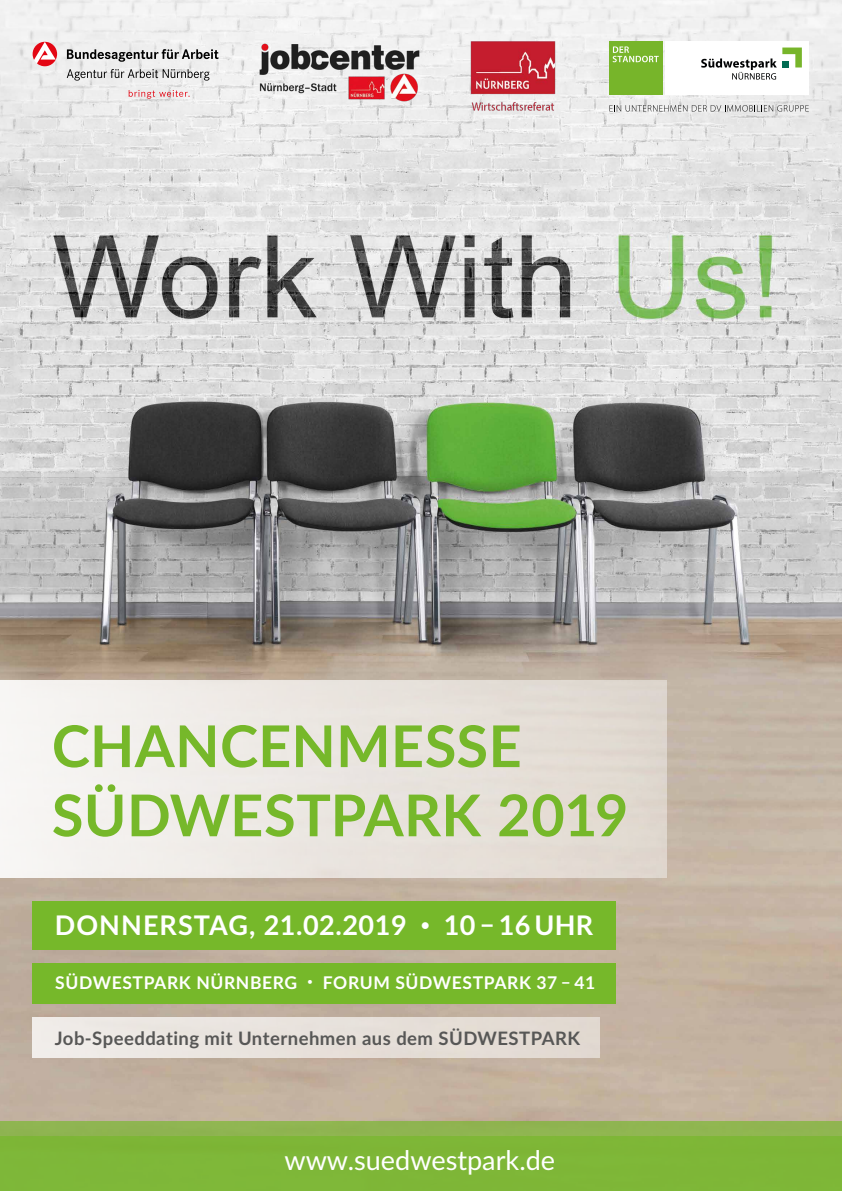
<style>
.page{position:relative;width:842px;height:1191px;background:#fff}
.page>*{position:absolute;margin:0;border:0;box-sizing:border-box;transform-origin:0 0}
.t1{font:700 57.6px/69.1px "Lato";letter-spacing:.005em;color:#76b82a}
.t2{font:27.1px "Lato";color:#fff}
.t3{font:700 27px "Lato";letter-spacing:.02em;color:#fff}
.t4{font:700 18.5px "Lato";letter-spacing:.025em;color:#575756}
.t5{font:700 17.5px "Lato";letter-spacing:.035em;color:#fff}
</style>
<div class="page">
<img style="left:0;top:260px;width:842px;height:861px">
<svg style="left:0;top:0;width:842px;height:260px;fill:#e9e9e9"></svg>
<div style="left:0;top:1121px;width:842px;height:70px;background:#8fb551"></div>
<div style="left:0;top:1136px;width:842px;height:55px;background:#7eb737"></div>
<div style="left:33px;top:901px;width:583px;height:49px;background:#76b82a"></div>
<div style="left:0;top:680px;width:666px;height:197px;background:linear-gradient(to right,#f7f6f4,#ded6cd)"></div>
<div style="left:33px;top:963px;width:583px;height:41px;background:#76b82a"></div>
<div style="left:33px;top:1017px;width:567px;height:40px;background:linear-gradient(to right,#efece8,#e1d8cf)"></div>
<div style="left:665px;top:42px;width:144px;height:53px;background:#fff"></div>
<div style="left:609px;top:42px;width:54px;height:53px;background:#77b52a"></div>
<svg style="left:613px;top:46px;width:46px;height:16px"></svg>
<svg style="left:701px;top:48px;width:101px;height:32px"></svg>
<svg style="left:609px;top:105px;width:200px;height:7px"></svg>
<svg style="left:67px;top:69px;width:142px;height:12px"></svg>
<svg style="left:67px;top:49px;width:151px;height:13px"></svg>
<svg style="left:33px;top:42px;width:24px;height:24px"></svg>
<svg style="left:129px;top:90px;width:61px;height:9px"></svg>
<img style="left:247px;top:34px;width:190px;height:75px">
<img style="left:467px;top:39px;width:91px;height:56px">
<img style="left:467px;top:95px;width:107px;height:19px">
<h1 class="t1" style="left:52px;top:709px;width:578px">CHANCENMESSE<br>SÜDWESTPARK 2019</h1>
<h3 class="t3" style="left:55px;top:905px;width:540px">DONNERSTAG, 21.02.2019 <sup>•</sup> 10 – 16 UHR</h3>
<p class="t5" style="left:55px;top:970px;width:542px">SÜDWESTPARK NÜRNBERG <sup>•</sup> FORUM SÜDWESTPARK 37 – 41</p>
<p class="t4" style="left:55px;top:1024px;width:527px">Job-Speeddating mit Unternehmen aus dem SÜDWESTPARK</p>
<h2 class="t2" style="left:284px;top:1141px;width:272px">www.suedwestpark.de</h2>
</div>
